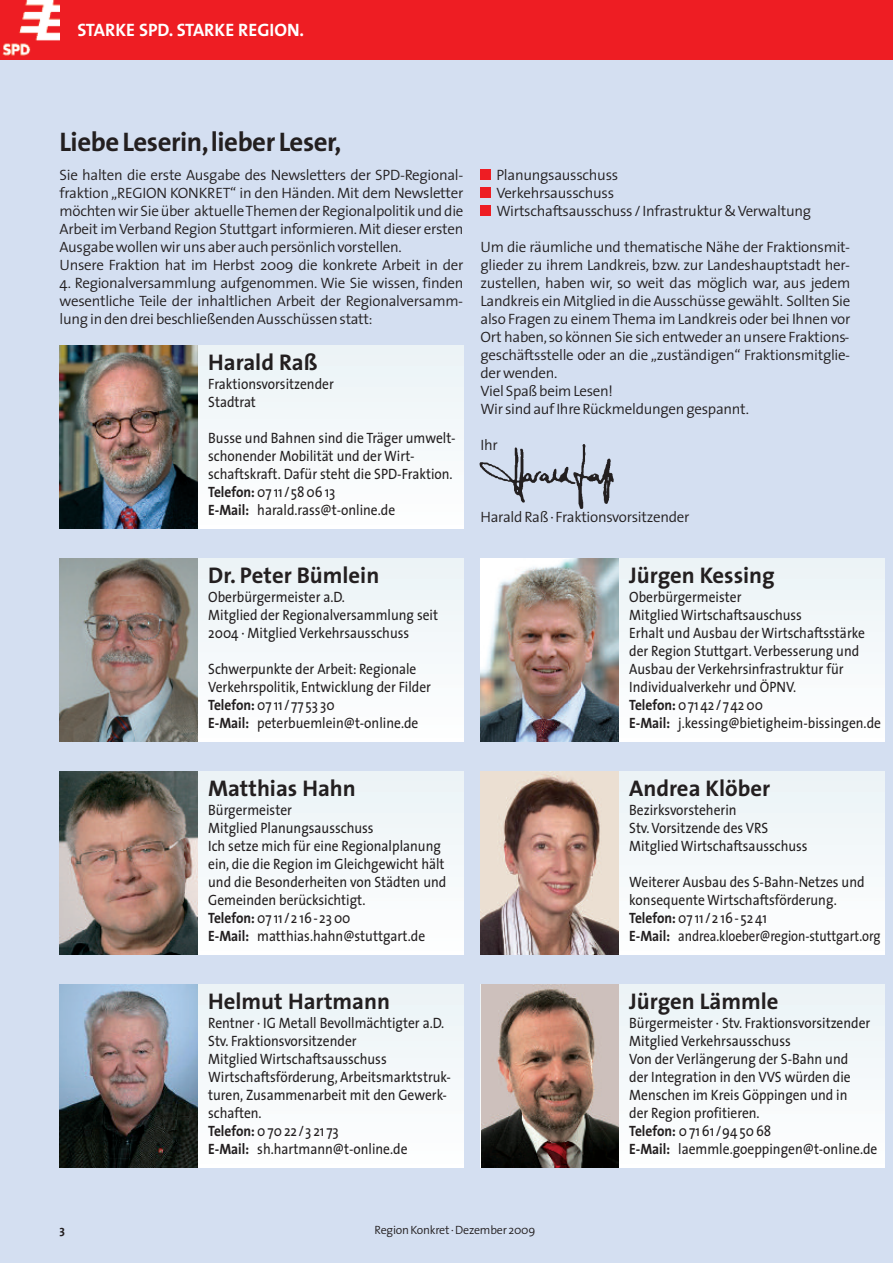
<style>
.page{position:relative;width:893px;height:1263px;background:#fff}
.page>*{position:absolute;margin:0;border:0;box-sizing:border-box;transform-origin:0 0}
.t1{font:700 27px "The Sans";letter-spacing:-.02em;color:#231f20}
.t2{font:700 22.8px "The Sans";color:#231f20}
.t3{font:700 18px "The Sans";color:#fff}
.t4{font:15px/18px "The Sans";color:#231f20;scale:.9 1}
.t5{font:300 15px/18px "The Sans";letter-spacing:-.02em;color:#231f20}
.t6{font:300 12px "The Sans";letter-spacing:-.02em;color:#231f20}
.t7{font:700 12px "The Sans";color:#231f20}
.s1{font-weight:700}
</style>
<div class="page">
<div style="left:0;top:54px;width:893px;height:1209px;background:#d4dff1"></div>
<div style="left:480px;top:206px;width:11px;height:10px;background:#ee1d23"></div>
<div style="left:480px;top:188px;width:11px;height:10px;background:#ee1d23"></div>
<div style="left:480px;top:170px;width:11px;height:10px;background:#ee1d23"></div>
<div style="left:60px;top:0;width:565px;height:60px;background:#ee1d23"></div>
<div style="left:427px;top:0;width:466px;height:60px;background:#ee1d23"></div>
<img style="left:0;top:0;width:60px;height:60px">
<div style="left:60px;top:772px;width:403px;height:183px;background:#f4f8fa"></div>
<img style="left:60px;top:772px;width:138px;height:183px">
<div style="left:480px;top:772px;width:404px;height:183px;background:#f4f8fa"></div>
<img style="left:480px;top:772px;width:139px;height:183px">
<div style="left:60px;top:985px;width:403px;height:183px;background:#f4f8fa"></div>
<img style="left:60px;top:985px;width:138px;height:183px">
<div style="left:480px;top:985px;width:404px;height:183px;background:#f4f8fa"></div>
<img style="left:481px;top:985px;width:138px;height:183px">
<div style="left:480px;top:559px;width:404px;height:183px;background:#f4f8fa"></div>
<img style="left:480px;top:559px;width:139px;height:183px">
<div style="left:60px;top:559px;width:403px;height:183px;background:#f4f8fa"></div>
<img style="left:60px;top:559px;width:138px;height:183px">
<div style="left:60px;top:346px;width:403px;height:183px;background:#f4f8fa"></div>
<img style="left:60px;top:346px;width:138px;height:183px">
<img style="left:479px;top:444px;width:135px;height:65px">
<p class="t3" style="left:78px;top:22px;width:228px">STARKE SPD. STARKE REGION.</p>
<h1 class="t1" style="left:60px;top:131px;width:284px">LiebeLeserin,lieber Leser,</h1>
<p class="t5" style="left:60px;top:168px;width:405px">Sie halten die erste Ausgabe des Newsletters der SPD-Regional&shy;fraktion„REGION KONKRET“ in den Händen. Mit dem Newsletter möchtenwir Sieüber aktuelleThemenderRegionalpolitikunddie Arbeit imVerband Region Stuttgart informieren.Mit dieser ersten Ausgabewollenwirunsaberauchpersönlichvorstellen.<br>Unsere Fraktion hat im Herbst 2009 die konkrete Arbeit in der</p>
<p class="t5" style="left:60px;top:276px;width:405px;text-align:justify">4. Regionalversammlung aufgenommen. Wie Sie wissen, finden wesentliche Teile der inhaltlichen Arbeit der Regionalversamm&shy;lungindendreibeschließendenAusschüssenstatt:</p>
<h2 class="t2" style="left:208px;top:353px;width:111px">Harald Raß</h2>
<p class="t4" style="left:208px;top:377px;width:141px">Fraktionsvorsitzender<br>Stadtrat</p>
<p class="t4" style="left:208px;top:431px;width:276px">Busse und Bahnen sind die Träger umwelt&shy;schonender Mobilität und der Wirt&shy;schaftskraft. Dafür steht die SPD-Fraktion.<br><span class="s1">Telefon:</span> 07 11/58 06 13<br><span class="s1">E-Mail:</span> harald.rass@t-online.de</p>
<p class="t5" style="left:496px;top:168px;width:316px">Planungsausschuss<br>Verkehrsausschuss<br>Wirtschaftsausschuss / Infrastruktur&amp;Verwaltung</p>
<p class="t5" style="left:480px;top:240px;width:371px">Um die räumliche und thematische Nähe der Fraktionsmit&shy;glieder zu ihrem Landkreis, bzw. zur Landeshauptstadt her&shy;zustellen, haben wir, so weit das möglich war, aus jedem Landkreis einMitgliedindieAusschüssegewählt. SolltenSie also Fragen zu einemThema im Landkreis oder bei Ihnen vor Ort haben,so können Sie sich entweder an unsere Fraktions&shy;geschäftsstelle oder an die „zuständigen“ Fraktionsmitglie&shy;derwenden.<br>VielSpaßbeimLesen!<br>Wir sindaufIhreRückmeldungengespannt.</p>
<p class="t5" style="left:480px;top:438px;width:19px">Ihr</p>
<p class="t5" style="left:480px;top:510px;width:210px">HaraldRaß· Fraktionsvorsitzender</p>
<h2 class="t2" style="left:208px;top:566px;width:173px">Dr. Peter Bümlein</h2>
<p class="t4" style="left:208px;top:589px;width:257px">Oberbürgermeister a.D.<br>Mitglied der Regionalversammlung seit<br>2004 · Mitglied Verkehrsausschuss</p>
<p class="t4" style="left:208px;top:661px;width:249px">Schwerpunkte der Arbeit: Regionale Verkehrspolitik, Entwicklung der Filder <span class="s1">Telefon:</span> 07 11/77 53 30<br><span class="s1">E-Mail:</span> peterbuemlein@t-online.de</p>
<h2 class="t2" style="left:629px;top:566px;width:147px">Jürgen Kessing</h2>
<p class="t4" style="left:629px;top:589px;width:281px">Oberbürgermeister<br>Mitglied Wirtschaftsauschuss<br>Erhalt und Ausbau der Wirtschaftsstärke der Region Stuttgart.Verbesserung und Ausbau der Verkehrsinfrastruktur für Individualverkehr und ÖPNV.<br><span class="s1">Telefon:</span> 071 42/7 4200<br><span class="s1">E-Mail:</span> j.kessing@bietigheim-bissingen.de</p>
<h2 class="t2" style="left:208px;top:779px;width:149px">Matthias Hahn</h2>
<p class="t4" style="left:208px;top:802px;width:266px">Bürgermeister<br>Mitglied Planungsausschuss<br>Ich setze mich für eine Regionalplanung ein, die die Region im Gleichgewicht hält und die Besonderheiten von Städten und<br>Gemeinden berücksichtigt.<br><span class="s1">Telefon:</span> 07 11/216-2300<br><span class="s1">E-Mail:</span> matthias.hahn@stuttgart.de</p>
<h2 class="t2" style="left:629px;top:779px;width:143px">Andrea Klöber</h2>
<p class="t4" style="left:629px;top:802px;width:200px">Bezirksvorsteherin<br>Stv.Vorsitzende des VRS<br>Mitglied Wirtschaftsausschuss</p>
<p class="t4" style="left:629px;top:874px;width:281px">Weiterer Ausbau des S-Bahn-Netzes und konsequente Wirtschaftsförderung.<br><span class="s1">Telefon:</span> 07 11/216-52 41<br><span class="s1">E-Mail:</span> andrea.kloeber@region-stuttgart.org</p>
<h2 class="t2" style="left:208px;top:992px;width:183px">Helmut Hartmann</h2>
<p class="t4" style="left:208px;top:1015px;width:271px">Rentner · IG Metall Bevollmächtigter a.D.<br>Stv. Fraktionsvorsitzender<br>Mitglied Wirtschaftsausschuss<br>Wirtschaftsförderung, Arbeitsmarktstruk&shy;turen, Zusammenarbeit mit den Gewerk&shy;schaften.<br><span class="s1">Telefon:</span> 0 70 22/3 21 73<br><span class="s1">E-Mail:</span> sh.hartmann@t-online.de</p>
<h2 class="t2" style="left:629px;top:992px;width:151px">Jürgen Lämmle</h2>
<p class="t4" style="left:629px;top:1015px;width:277px">Bürgermeister · Stv. Fraktionsvorsitzender Mitglied Verkehrsausschuss<br>Von der Verlängerung der S-Bahn und<br>der Integration in den VVS würden die Menschen im Kreis Göppingen und in<br>der Region profitieren.<br><span class="s1">Telefon:</span> 0 71 61/94 5068<br><span class="s1">E-Mail:</span> laemmle.goeppingen@t-online.de</p>
<p class="t7" style="left:60px;top:1226px;width:7px">3</p>
<p class="t6" style="left:375px;top:1226px;width:162px">RegionKonkret ·Dezember 2009</p>
</div>
